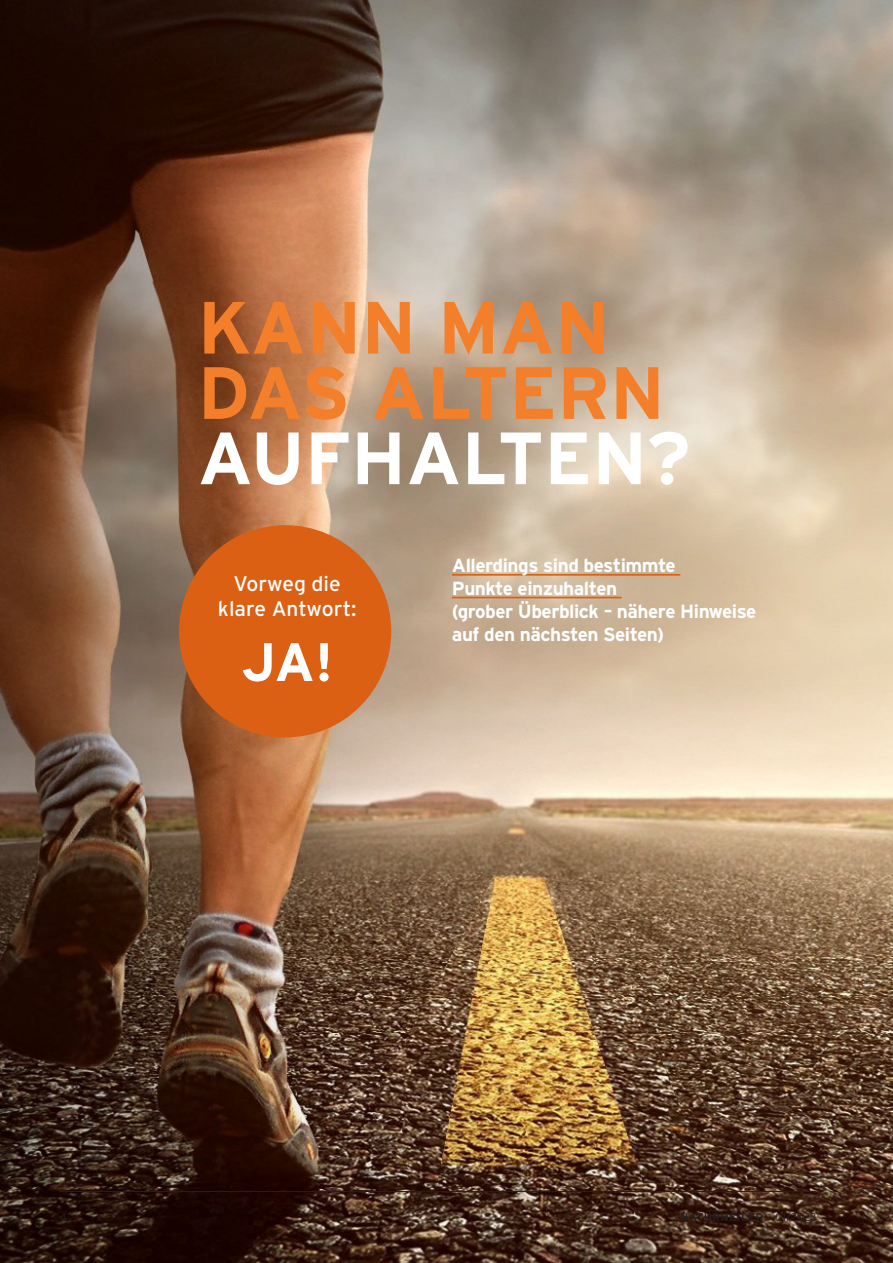
<style>
.page{position:relative;width:893px;height:1263px;background:#fff}
.page>*{position:absolute;margin:0;border:0;box-sizing:border-box;transform-origin:0 0}
.Haupt_Ü_Natur{font:700 73.8px/65.2px "Interstate";color:#f47f2a}
.Unter_Haupt_Ü_Natur{font:700 54px "Interstate";color:#fff}
.Unter_Haupt_Ü_Natur-2{font:21px/25.2px "Interstate";color:#fff;text-align:center}
.Teaser_Natur_orange{font:700 18.9px/22.8px "Interstate";letter-spacing:-.025em;color:#fff}
.t1{font:700 11.25px "Interstate";letter-spacing:.02em;color:#231f20}
.t2{font:300 11.25px "Interstate";color:#231f20}
.s1{color:#fff}
.s2{font-weight:300}
</style>
<div class="page">
<img style="left:347px;top:0;width:546px;height:1263px">
<img style="left:0;top:0;width:347px;height:1263px">
<hr style="left:452px;top:574px;width:228px;height:2px;background:#dc6014">
<hr style="left:452px;top:597px;width:170px;height:1px;background:#dc6014">
<div style="left:179px;top:525px;width:212px;height:212px;background:#dc6014;border-radius:50%"></div>
<hr style="left:60px;top:1191px;width:756px;height:1px;background:#231f20">
<p class="Haupt_Ü_Natur" style="left:198px;top:294px;width:494px">KANN MAN<br>DAS ALTERN<br><span class="s1">AUFHALTEN?</span></p>
<p class="Unter_Haupt_Ü_Natur-2" style="left:218px;top:571px;width:140px">Vorweg die klare Antwort:</p>
<p class="Unter_Haupt_Ü_Natur" style="left:241px;top:632px;width:94px">JA!</p>
<p class="Teaser_Natur_orange" style="left:452px;top:554px;width:225px">Allerdings sind bestimmte<br>Punkte einzuhalten</p>
<p class="Teaser_Natur_orange" style="left:452px;top:600px;width:306px">(grober Überblick – nähere Hinweise auf den nächsten Seiten)</p>
<p class="t2" style="left:60px;top:1211px;width:9px">4</p>
<p class="t1" style="left:680px;top:1211px;width:138px">NATURHEILER <span class="s2">– 01/2023</span></p>
</div>
